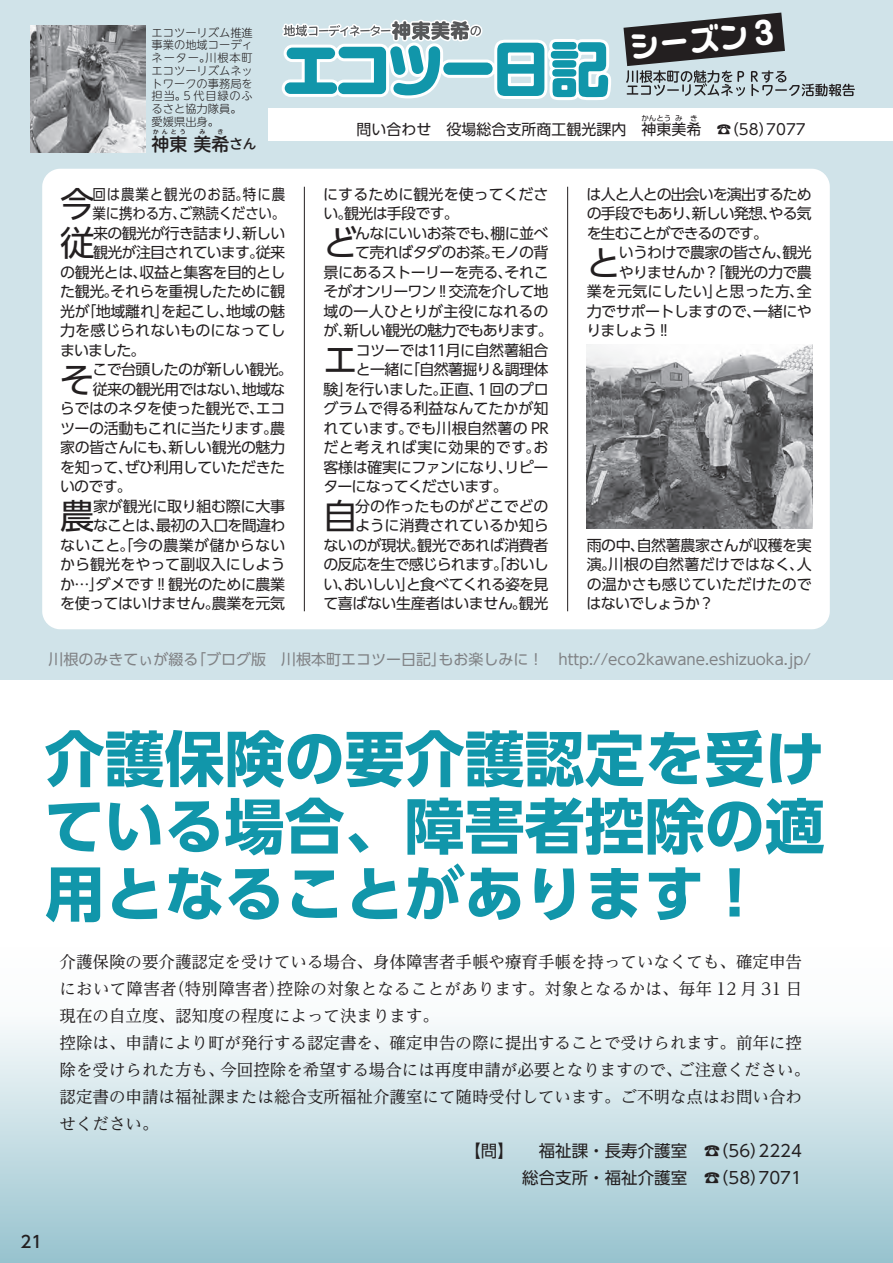
<style>
.page{position:relative;width:893px;height:1263px;background:#fff}
.page>*{position:absolute;margin:0;border:0;box-sizing:border-box;transform-origin:0 0}
.t1{font:700 60px/67.5px "UD Shin Go Pro";color:#1196aa;text-align:justify}
.エコツー本文{font:34.5px "UD Shin Go Pro";color:#231f20}
.t2{font:700 30px "Kamo Lime Std";color:#fff}
.窓辺_本文{font:500 18px "UD Shin M Go Pro";color:#231f20}
.t3{font:16.5px/27px "UD Reimin Pro";color:#231f20}
.t4{font:16.5px "UD Shin Go Pro";color:#231f20}
.t5{font:500 16.5px "UD Shin Go Pro";color:#231f20}
.エコツー本文-2{font:15px/19.5px "UD Shin Go Pro";letter-spacing:-.03em;color:#231f20}
.エコツー本文-3{font:15px/19.5px "UD Shin Go Pro";color:#231f20}
.エコツー本文-4{font:15px/19.5px "UD Shin Go Pro";letter-spacing:-.06em;color:#231f20}
.t6{font:15px "UD Shin Go Pro";color:#808285}
.エコツー本文-5{font:15px/19.5px "UD Shin Go Pro";letter-spacing:.01em;color:#231f20}
.エコツー本文-6{font:15px/19.5px "UD Shin Go Pro";letter-spacing:.005em;color:#231f20;text-align:right}
.エコツー本文-7{font:15px/19.5px "UD Shin Go Pro";letter-spacing:-.01em;color:#231f20;text-align:right}
.エコツー本文-8{font:15px "UD Shin Go Pro";letter-spacing:-.05em;color:#231f20}
.エコツー本文-9{font:15px/19.5px "UD Shin Go Pro";letter-spacing:-.055em;color:#231f20}
.エコツー本文-10{font:15px "UD Shin Go Pro";letter-spacing:-.03em;color:#231f20;scale:.9 1}
.エコツー本文-11{font:15px "UD Shin Go Pro";letter-spacing:.015em;color:#231f20}
.エコツー本文-12{font:15px/19.5px "UD Shin Go Pro";letter-spacing:-.075em;color:#231f20}
.エコツー本文-13{font:15px "UD Shin Go Pro";letter-spacing:.07em;color:#231f20;scale:.9 1}
.エコツー本文-14{font:15px "UD Shin Go Pro";letter-spacing:.02em;color:#231f20}
.窓辺_本文-2{font:500 13.5px "UD Shin M Go Pro";color:#231f20}
.t7{font:300 11.25px/12.8px "UD Shin M Go Pro";color:#231f20;text-align:right}
.t8{font:7.5px "UD Shin Go Pro";color:#231f20}
.窓辺_本文-3{font:500 6px "UD Shin M Go Pro";color:#231f20}
</style>
<div class="page">
<div style="left:0;top:945px;width:893px;height:318px;background:linear-gradient(to bottom,#fff,#9bc5d0)"></div>
<div style="left:0;top:0;width:893px;height:679px;background:#d0e3e9"></div>
<img style="left:31px;top:25px;width:115px;height:128px">
<div style="left:51px;top:178px;width:770px;height:442px;background:#fff;border-radius:9px"></div>
<div style="left:42px;top:169px;width:788px;height:460px;border:18px solid #fff;border-radius:9px"></div>
<img style="left:587px;top:344px;width:226px;height:185px">
<div style="left:269px;top:108px;width:624px;height:33px;background:#fff"></div>
<svg style="left:280px;top:76px;width:333px;height:216px"></svg>
<svg style="left:281px;top:19px;width:329px;height:146px"></svg>
<svg style="left:623px;top:13px;width:232px;height:83px"></svg>
<hr style="left:304px;top:187px;width:1px;height:424px;background:#231f20">
<hr style="left:567px;top:187px;width:1px;height:424px;background:#231f20">
<p class="t7" style="left:152px;top:25px;width:103px">エコツーリズム推進事業の地域コーディ川根本町</p>
<p class="t7" style="left:152px;top:51px;width:103px;text-align:left">ネーター。<br>エコツーリズムネットワークの事務局を担当５。 代目緑のふるさと協力隊員。</p>
<p class="t7" style="left:152px;top:115px;width:69px">愛媛県出身。</p>
<p class="窓辺_本文" style="left:151px;top:129px;width:79px">神東美希</p>
<p class="窓辺_本文-3" style="left:153px;top:127px;width:16px">かん</p>
<p class="窓辺_本文-3" style="left:171px;top:127px;width:16px">とう</p>
<p class="窓辺_本文-3" style="left:199px;top:127px;width:7px">み</p>
<p class="窓辺_本文-3" style="left:217px;top:127px;width:7px">き</p>
<p class="窓辺_本文-2" style="left:229px;top:133px;width:28px">さん</p>
<p class="エコツー本文-13" style="left:92px;top:182px;width:175px">回は農業と観光のお話。</p>
<p class="エコツー本文-10" style="left:243px;top:182px;width:48px">特に農</p>
<p class="エコツー本文" style="left:60px;top:176px;width:36px">今</p>
<p class="エコツー本文-10" style="left:92px;top:202px;width:216px">業に携わる方ご熟読ください。</p>
<p class="エコツー本文-10" style="left:172px;top:202px;width:16px">、</p>
<p class="エコツー本文-8" style="left:93px;top:221px;width:194px">来の観光が行き詰まり新しい</p>
<p class="エコツー本文" style="left:60px;top:215px;width:36px">従</p>
<p class="エコツー本文-2" style="left:235px;top:223px;width:16px">、</p>
<p class="エコツー本文-9" style="left:93px;top:243px;width:194px">観光が注目されています従来</p>
<p class="エコツー本文-2" style="left:60px;top:243px;width:227px;text-indent:189px">。<br>の観光とは収益と集客を目的とし</p>
<p class="エコツー本文-2" style="left:60px;top:262px;width:227px;text-indent:72px">、<br>た観光それらを重視したために観</p>
<p class="エコツー本文-2" style="left:81px;top:282px;width:205px;text-indent:22px">。<br>「地域離れを起こし地域の魅</p>
<p class="エコツー本文-3" style="left:60px;top:301px;width:227px">光が<br>力を感じられないものになってしまいました。</p>
<p class="エコツー本文-8" style="left:93px;top:358px;width:202px">こで台頭したのが新しい観光。</p>
<p class="エコツー本文-2" style="left:154px;top:301px;width:16px">」</p>
<p class="エコツー本文-2" style="left:219px;top:301px;width:16px">、</p>
<p class="エコツー本文" style="left:60px;top:352px;width:36px">そ</p>
<p class="エコツー本文-8" style="left:93px;top:377px;width:194px">従来の観光用ではない地域な</p>
<p class="エコツー本文-2" style="left:60px;top:379px;width:227px;text-indent:175px">、<br>らではのネタを使った観光でエコ</p>
<p class="エコツー本文-2" style="left:60px;top:399px;width:227px;text-indent:189px">、<br>ツーの活動もこれに当たります農。家の皆さんにも新しい観光の魅力</p>
<p class="エコツー本文-2" style="left:60px;top:438px;width:227px;text-align:center">、<br>を知ってぜひ利用していただきた</p>
<p class="エコツー本文-2" style="left:60px;top:457px;width:74px;text-align:right">、<br>いのです。</p>
<p class="エコツー本文" style="left:60px;top:488px;width:36px">農</p>
<p class="エコツー本文-2" style="left:93px;top:496px;width:194px">家が観光に取り組む際に大事なことは最初の入口を間違わ</p>
<p class="エコツー本文-2" style="left:150px;top:516px;width:16px">、</p>
<p class="エコツー本文-11" style="left:60px;top:533px;width:227px">ないこと。「今の農業が儲からない</p>
<p class="エコツー本文-6" style="left:60px;top:555px;width:227px">から観光をやって副収入にしよう</p>
<p class="エコツー本文-2" style="left:96px;top:574px;width:191px">ダメです !! 観光のために農業</p>
<p class="エコツー本文-2" style="left:60px;top:574px;width:227px">か…」<br>を使ってはいけません農業を元気</p>
<p class="エコツー本文-2" style="left:205px;top:594px;width:16px">。</p>
<p class="t2" style="left:628px;top:24px;width:151px;rotate:-5deg">シーズン３</p>
<p class="t8" style="left:641px;top:112px;width:31px">かんとう</p>
<p class="t8" style="left:675px;top:112px;width:9px">み</p>
<p class="t8" style="left:690px;top:112px;width:9px">き</p>
<p class="エコツー本文-3" style="left:356px;top:119px;width:346px">問い合わせ　役場総合支所商工観光課内　神東美希</p>
<p class="エコツー本文-2" style="left:716px;top:119px;width:59px">)☎ 58(</p>
<p class="エコツー本文-2" style="left:766px;top:119px;width:41px">7077</p>
<p class="エコツー本文-3" style="left:323px;top:184px;width:227px">にするために観光を使ってください観光は手段です。</p>
<p class="エコツー本文-2" style="left:338px;top:204px;width:16px">。</p>
<p class="エコツー本文" style="left:323px;top:215px;width:36px">ど</p>
<p class="エコツー本文-2" style="left:355px;top:223px;width:195px">んなにいいお茶でも棚に並べ</p>
<p class="エコツー本文-2" style="left:484px;top:223px;width:16px">、</p>
<p class="エコツー本文-2" style="left:355px;top:243px;width:195px">て売ればタダのお茶モノの背</p>
<p class="エコツー本文-2" style="left:323px;top:243px;width:227px;text-indent:161px">。<br>景にあるストーリーを売るそれこ</p>
<p class="エコツー本文-4" style="left:323px;top:262px;width:231px;text-indent:174px">、<br>そがオンリーワン !! 交流を介して地域の一人ひとりが主役になれるのが新しい観光の魅力でもあります。</p>
<p class="エコツー本文-2" style="left:337px;top:321px;width:16px">、</p>
<p class="エコツー本文-2" style="left:356px;top:340px;width:194px">コツーでは11月に自然薯組合</p>
<p class="エコツー本文" style="left:323px;top:332px;width:36px">エ</p>
<p class="エコツー本文-2" style="left:405px;top:360px;width:145px">「自然薯掘り＆調理体</p>
<p class="エコツー本文-2" style="left:323px;top:360px;width:227px;text-indent:32px">と一緒に<br>験を行いました正直１、回のプロ</p>
<p class="エコツー本文-2" style="left:338px;top:379px;width:16px">」</p>
<p class="エコツー本文-3" style="left:323px;top:399px;width:227px">グラムで得る利益なんてたかが知</p>
<p class="エコツー本文-14" style="left:406px;top:416px;width:144px">でも川根自然薯の PR</p>
<p class="エコツー本文-2" style="left:432px;top:379px;width:16px">。</p>
<p class="エコツー本文-5" style="left:323px;top:418px;width:227px">れています。<br>だと考えれば実に効果的ですお。客様は確実にファンになりリピー</p>
<p class="エコツー本文-4" style="left:323px;top:457px;width:191px;text-indent:174px">、ターになってくださいます。</p>
<p class="エコツー本文" style="left:323px;top:488px;width:36px">自</p>
<p class="エコツー本文-7" style="left:323px;top:496px;width:227px">分の作ったものがどこでどの<br>ように消費されているか知ら<br>ないのが現状観光であれば消費者</p>
<p class="エコツー本文-2" style="left:410px;top:535px;width:16px">。</p>
<p class="エコツー本文-2" style="left:492px;top:555px;width:18px">。「</p>
<p class="エコツー本文-9" style="left:323px;top:555px;width:227px">の反応を生で感じられます<br>いおいしいと食べてくれる姿を見</p>
<p class="エコツー本文-2" style="left:506px;top:555px;width:45px">おいし</p>
<p class="エコツー本文-2" style="left:400px;top:574px;width:16px">」</p>
<p class="エコツー本文-2" style="left:323px;top:574px;width:227px;text-indent:14px">、<br>て喜ばない生産者はいません観光</p>
<p class="エコツー本文-2" style="left:512px;top:594px;width:16px">。</p>
<p class="エコツー本文-4" style="left:587px;top:184px;width:227px">は人と人との出会いを演出するための手段でもあり新しい発想やる気</p>
<p class="エコツー本文-12" style="left:587px;top:204px;width:183px;text-indent:98px">、<br>を生むことができるのです。</p>
<p class="エコツー本文-2" style="left:619px;top:243px;width:194px">いうわけで農家の皆さん観光</p>
<p class="エコツー本文-2" style="left:762px;top:204px;width:16px">、</p>
<p class="エコツー本文" style="left:586px;top:235px;width:36px">と</p>
<p class="エコツー本文-2" style="left:776px;top:243px;width:16px">、</p>
<p class="エコツー本文-6" style="left:587px;top:262px;width:227px">やりませんか？「観光の力で農<br>業を元気にしたいと思った方全、</p>
<p class="エコツー本文-2" style="left:587px;top:282px;width:227px;text-indent:120px">」<br>力でサポートしますので一緒にや</p>
<p class="エコツー本文-2" style="left:746px;top:301px;width:16px">、</p>
<p class="エコツー本文-2" style="left:586px;top:321px;width:83px">りましょう !!</p>
<p class="エコツー本文-2" style="left:587px;top:535px;width:227px">雨の中自然薯農家さんが収穫を実</p>
<p class="エコツー本文-5" style="left:609px;top:535px;width:205px;text-indent:21px">、<br>川根の自然薯だけではなく人、</p>
<p class="エコツー本文-3" style="left:587px;top:555px;width:227px">演。<br>の温かさも感じていただけたのではないでしょうか?</p>
<p class="t6" style="left:49px;top:647px;width:152px">川根のみきてぃが綴る</p>
<p class="t6" style="left:191px;top:647px;width:256px">「ブログ版　川根本町エコツー日記」</p>
<p class="t6" style="left:439px;top:647px;width:374px">もお楽しみに！　http://eco2kawane.eshizuoka.jp/</p>
<p class="t1" style="left:45px;top:723px;width:782px">介護保険の要介護認定を受けている場合、障害者控除の適用となることがあります!</p>
<p class="t3" style="left:60px;top:948px;width:744px;text-align:right">介護保険の要介護認定を受けている場合、身体障害者手帳や療育手帳を持っていなくても、確定申告控除の対象となることがあります。対象となるかは、毎年 12 月 31 日</p>
<p class="t3" style="left:168px;top:975px;width:118px">（特別障害者）</p>
<p class="t3" style="left:60px;top:975px;width:381px">において障害者<br>現在の自立度、認知度の程度によって決まります。</p>
<p class="t3" style="left:678px;top:1029px;width:133px;text-indent:-619px">控除は、申請により町が発行する認定書を、確定申告の際に提出することで受けられます。前年に控ご注意ください。</p>
<p class="t3" style="left:220px;top:1056px;width:463px">今回控除を希望する場合には再度申請が必要となりますので、</p>
<p class="t3" style="left:60px;top:1056px;width:166px">除を受けられた方も、</p>
<p class="t3" style="left:60px;top:1083px;width:744px">認定書の申請は福祉課または総合支所福祉介護室にて随時受付しています。ご不明な点はお問い合わせください。</p>
<p class="t4" style="left:758px;top:1138px;width:45px">2224</p>
<p class="t4" style="left:464px;top:1138px;width:224px">【問】　　福祉課・長寿介護室</p>
<p class="t4" style="left:704px;top:1138px;width:65px">)☎ 56(</p>
<p class="t5" style="left:21px;top:1229px;width:23px">21</p>
<p class="t4" style="left:473px;top:1165px;width:216px">　　　総合支所・福祉介護室</p>
<p class="t4" style="left:704px;top:1165px;width:65px">)☎ 58(</p>
<p class="t4" style="left:758px;top:1165px;width:45px">7071</p>
</div>
